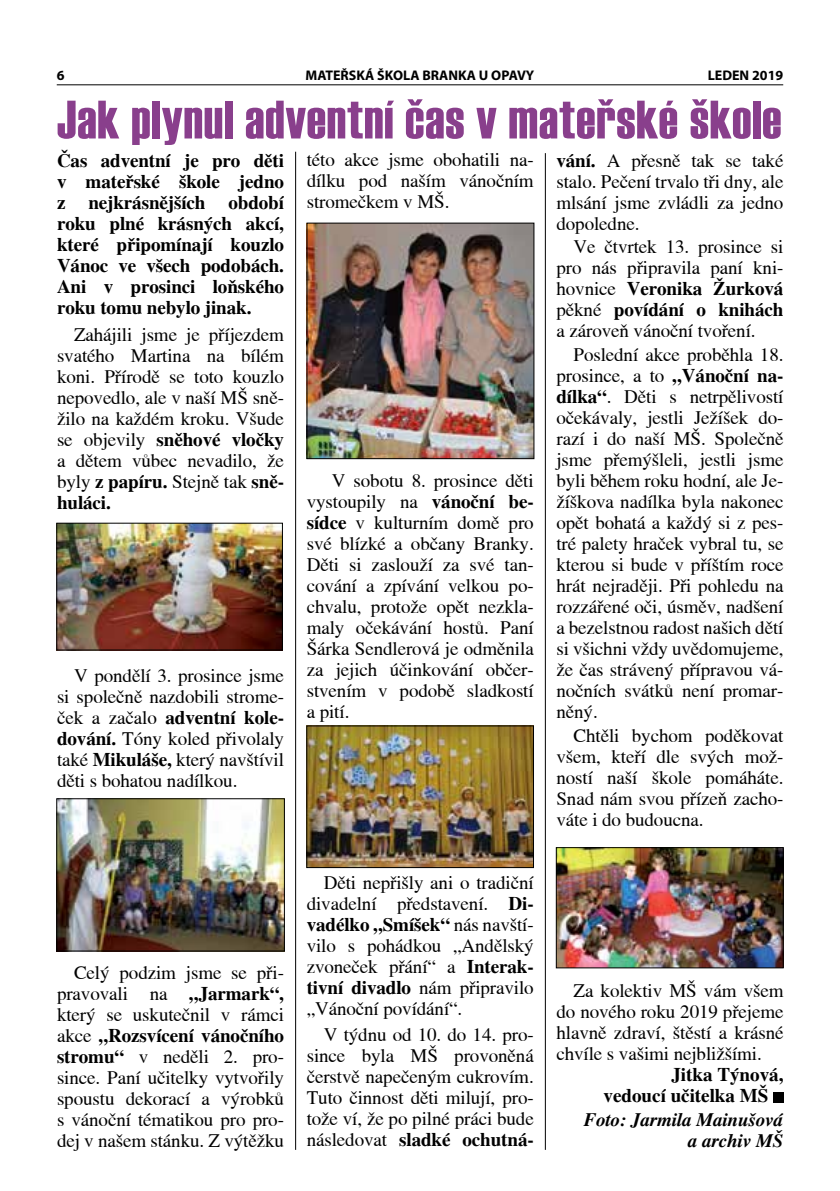
<style>
.page{position:relative;width:840px;height:1191px;background:#fff}
.page>*{position:absolute;margin:0;border:0;box-sizing:border-box;transform-origin:0 0}
.t1{font:54px "Haettenschweiler";letter-spacing:.015em;color:#893f8c}
.t2{font:19px/21px "Toronto";letter-spacing:-.005em;color:#000;text-align:justify}
.t3{font:700 19px/21px "Toronto";letter-spacing:-.005em;color:#000;text-align:justify}
.t4{font:italic 700 19px/21px "Toronto";letter-spacing:-.005em;color:#000;text-align:right}
.t5{font:700 14px "Myriad Pro";color:#000}
.s1{font-weight:700}
</style>
<div class="page">
<hr style="left:57px;top:84px;width:725px;height:1px;background:#000">
<div style="left:772px;top:1092px;width:11px;height:10px;background:#000"></div>
<hr style="left:295px;top:152px;width:1px;height:997px;background:#000">
<hr style="left:544px;top:153px;width:1px;height:996px;background:#000">
<img style="left:58px;top:524px;width:223px;height:124px">
<div style="left:56px;top:522px;width:227px;height:128px;border:1px solid #000"></div>
<img style="left:557px;top:849px;width:224px;height:117px">
<div style="left:555px;top:847px;width:228px;height:121px;border:1px solid #000"></div>
<img style="left:58px;top:800px;width:225px;height:149px">
<div style="left:56px;top:798px;width:229px;height:153px;border:1px solid #000"></div>
<img style="left:308px;top:727px;width:223px;height:139px">
<div style="left:306px;top:725px;width:227px;height:143px;border:1px solid #000"></div>
<img style="left:308px;top:225px;width:224px;height:232px">
<div style="left:306px;top:223px;width:228px;height:236px;border:1px solid #000"></div>
<p class="t5" style="left:57px;top:68px;width:9px">6</p>
<p class="t5" style="left:305px;top:67px;width:230px">MATEŘSKÁ ŠKOLA BRANKA U OPAVY</p>
<p class="t5" style="left:707px;top:68px;width:77px">LEDEN 2019</p>
<h1 class="t1" style="left:57px;top:83px;width:725px">Jak plynul adventní čas v mateřské škole</h1>
<p class="t3" style="left:57px;top:150px;width:228px">Čas adventní je pro děti v mateřské škole jedno z nejkrásnějších období roku plné krásných akcí, které připomínají kouzlo Vánoc ve všech podobách.<br>Ani v prosinci loňského roku tomu nebylo jinak.</p>
<p class="t2" style="left:57px;top:323px;width:228px;text-indent:17px">Zahájili jsme je příjezdem svatého Martina na bílém koni. Přírodě se toto kouzlo nepovedlo, ale v naší MŠ sně&shy;žilo na každém kroku. Všude se objevily <span class="s1">sněhové vločky </span>a dětem vůbec nevadilo, že byly <span class="s1">z papíru.</span> Stejně tak <span class="s1">sně&shy;huláci.</span></p>
<p class="t2" style="left:556px;top:150px;width:228px"><span class="s1">vání.</span> A přesně tak se také stalo. Pečení trvalo tři dny, ale mlsání jsme zvládli za jedno dopoledne.</p>
<p class="t2" style="left:556px;top:236px;width:228px;text-indent:17px">Ve čtvrtek 13. prosince si pro nás připravila paní kni&shy;hovnice <span class="s1">Veronika Žurková </span>pěkné <span class="s1">povídání o knihách </span>a zároveň vánoční tvoření.</p>
<p class="t2" style="left:556px;top:344px;width:228px;text-indent:17px">Poslední akce proběhla 18. prosince, a to <span class="s1">„Vánoční na&shy;dílka“</span>. Děti s netrpělivostí očekávaly, jestli Ježíšek do&shy;razí i do naší MŠ. Společně jsme přemýšleli, jestli jsme byli během roku hodní, ale Je&shy;žíškova nadílka byla nakonec opět bohatá a každý si z pes&shy;tré palety hraček vybral tu, se kterou si bude v příštím roce hrát nejraději. Při pohledu na rozzářené oči, úsměv, nadšení a bezelstnou radost našich dětí si všichni vždy uvědomujeme, že čas strávený přípravou vá&shy;nočních svátků není promar&shy;něný.</p>
<p class="t2" style="left:556px;top:725px;width:228px;text-indent:17px">Chtěli bychom poděkovat všem, kteří dle svých mož&shy;ností naší škole pomáháte.<br>Snad nám svou přízeň zacho&shy;váte i do budoucna.</p>
<p class="t2" style="left:306px;top:149px;width:228px">této akce jsme obohatili na&shy;dílku pod naším vánočním stromečkem v MŠ.</p>
<p class="t2" style="left:306px;top:470px;width:228px;text-indent:25px">V sobotu 8. prosince děti vystoupily na <span class="s1">vánoční be&shy;sídce</span> v kulturním domě pro své blízké a občany Branky.<br>Děti si zaslouží za své tan&shy;cování a zpívání velkou po&shy;chvalu, protože opět nezkla&shy;maly očekávání hostů. Paní Šárka Sendlerová je odměnila za jejich účinkování občer&shy;stvením v podobě sladkostí a pití.</p>
<p class="t2" style="left:57px;top:665px;width:228px;text-indent:17px">V pondělí 3. prosince jsme si společně nazdobili strome&shy;ček a začalo <span class="s1">adventní kole&shy;dování.</span> Tóny koled přivolaly také <span class="s1">Mikuláše,</span> který navštívil děti s bohatou nadílkou.</p>
<p class="t2" style="left:57px;top:962px;width:228px;text-indent:17px">Celý podzim jsme se při&shy;pravovali na <span class="s1">„Jarmark“, </span>který se uskutečnil v rámci akce <span class="s1">„Rozsvícení vánočního stromu“</span> v neděli 2. pro&shy;since. Paní učitelky vytvořily spoustu dekorací a výrobků s vánoční tématikou pro pro&shy;dej v našem stánku. Z výtěžku</p>
<p class="t2" style="left:306px;top:872px;width:228px;text-indent:17px">Děti nepřišly ani o tradiční divadelní představení. <span class="s1">Di&shy;vadélko „Smíšek“</span> nás navští&shy;vilo s pohádkou „Andělský zvoneček přání“ a <span class="s1">Interak&shy;tivní divadlo</span> nám připravilo „Vánoční povídání“.</p>
<p class="t2" style="left:306px;top:1024px;width:228px;text-indent:17px">V týdnu od 10. do 14. pro&shy;since byla MŠ provoněná čerstvě napečeným cukrovím.<br>Tuto činnost děti milují, pro&shy;tože ví, že po pilné práci bude následovat <span class="s1">sladké ochutná-</span></p>
<p class="t2" style="left:556px;top:980px;width:228px;text-indent:17px">Za kolektiv MŠ vám všem do nového roku 2019 přejeme hlavně zdraví, štěstí a krásné chvíle s vašimi nejbližšími.</p>
<p class="t3" style="left:603px;top:1064px;width:181px;text-indent:68px">Jitka Týnová, vedoucí učitelka MŠ</p>
<p class="t4" style="left:583px;top:1109px;width:201px">Foto: Jarmila Mainušová a archiv MŠ</p>
</div>
